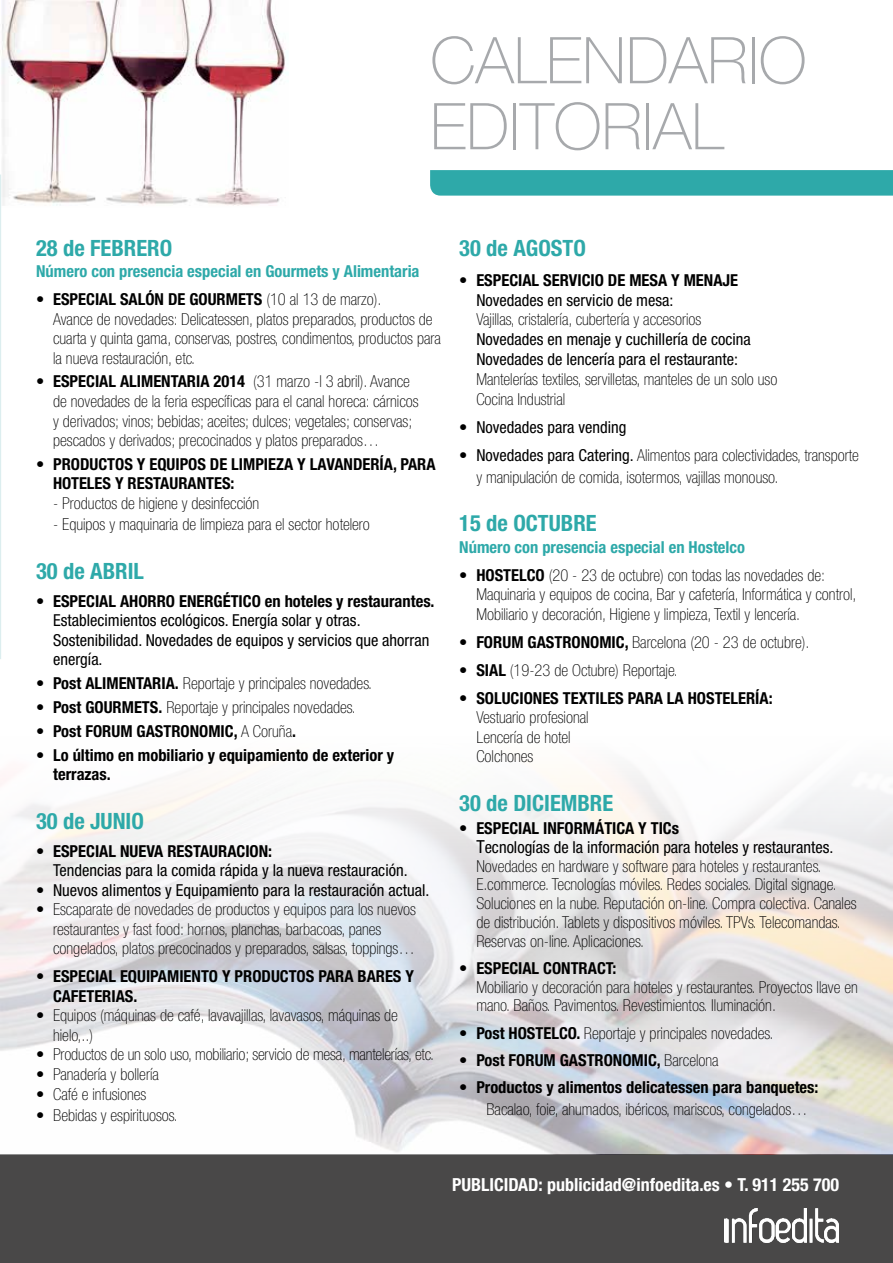
<style>
.page{position:relative;width:893px;height:1263px;background:#fff}
.page>*{position:absolute;margin:0;border:0;box-sizing:border-box;transform-origin:0 0}
.t1{font:100 64.5px/66px "Helvetica Neue LT Pro";color:#a7a9ac}
.t2{font:700 condensed 22.5px "Helvetica Neue";color:#2ea9a9}
.t3{font:700 condensed 18px "Helvetica Neue";color:#fff}
.t4{font:100 condensed 16.5px/19.5px "Helvetica Neue";color:#000}
.t5{font:700 condensed 16.5px/19.5px "Helvetica Neue";color:#000}
.t6{font:condensed 16.5px/19.5px "Helvetica Neue";color:#000}
.t7{font:700 condensed 16.5px "Helvetica Neue";color:#2ea9a9}
.s1{font-weight:700}
.s2{font-weight:100}
.s3{font-weight:400}
.s4{font-weight:400;font-size:18px}
</style>
<div class="page">
<div style="left:0;top:1154px;width:893px;height:109px;background:#494848"></div>
<img style="left:725px;top:1209px;width:114px;height:33px">
<img style="left:0;top:771px;width:893px;height:383px">
<svg style="left:430px;top:170px;width:463px;height:26px;background:#32aaaa"></svg>
<img style="left:0;top:0;width:288px;height:206px">
<svg style="left:0;top:175px;width:1px;height:484px"></svg>
<h1 class="t1" style="left:430px;top:27px;width:378px">CALENDARIO<br>EDITORIAL</h1>
<h2 class="t2" style="left:36px;top:234px;width:138px">28 de FEBRERO</h2>
<p class="t7" style="left:36px;top:261px;width:385px">Número con presencia especial en Gourmets y Alimentaria</p>
<p class="t4" style="left:53px;top:289px;width:389px;text-indent:-17px"><span class="s1">• ESPECIAL SALÓN DE GOURMETS</span> (10 al 13 de marzo).<br>Avance de novedades: Delicatessen, platos preparados, productos de cuarta y quinta gama, conservas, postres, condimentos, productos para la nueva restauración, etc.</p>
<p class="t4" style="left:53px;top:372px;width:367px;text-indent:-17px"><span class="s1">• ESPECIAL ALIMENTARIA 2014</span> (31 marzo -l 3 abril). Avance de novedades de la feria específicas para el canal horeca: cárnicos y derivados; vinos; bebidas; aceites; dulces; vegetales; conservas; pescados y derivados; precocinados y platos preparados…</p>
<p class="t5" style="left:53px;top:454px;width:384px;text-indent:-17px">• PRODUCTOS Y EQUIPOS DE LIMPIEZA Y LAVANDERÍA, PARA<br>HOTELES Y RESTAURANTES:</p>
<p class="t4" style="left:53px;top:493px;width:208px">- Productos de higiene y desinfección</p>
<p class="t4" style="left:53px;top:515px;width:318px">- Equipos y maquinaria de limpieza para el sector hotelero</p>
<h2 class="t2" style="left:36px;top:557px;width:109px">30 de ABRIL</h2>
<p class="t5" style="left:36px;top:591px;width:400px">• ESPECIAL AHORRO ENERGÉTICO en hoteles y restaurantes.</p>
<p class="t6" style="left:53px;top:611px;width:378px">Establecimientos ecológicos. Energía solar y otras.<br>Sostenibilidad. Novedades de equipos y servicios que ahorran energía.</p>
<p class="t4" style="left:36px;top:673px;width:338px"><span class="s1">• Post ALIMENTARIA.</span> Reportaje y principales novedades.</p>
<p class="t4" style="left:36px;top:697px;width:321px"><span class="s1">• Post GOURMETS.</span> Reportaje y principales novedades.</p>
<p class="t5" style="left:36px;top:721px;width:261px">• Post FORUM GASTRONOMIC, <span class="s2">A Coruña</span>.</p>
<p class="t5" style="left:53px;top:744px;width:342px;text-indent:-17px">• Lo último en mobiliario y equipamiento de exterior y terrazas.</p>
<h2 class="t2" style="left:36px;top:807px;width:109px">30 de JUNIO</h2>
<p class="t5" style="left:36px;top:841px;width:238px">• ESPECIAL NUEVA RESTAURACION:</p>
<p class="t6" style="left:53px;top:861px;width:356px">Tendencias para la comida rápida y la nueva restauración.</p>
<p class="t6" style="left:36px;top:880px;width:395px">• Nuevos alimentos y Equipamiento para la restauración actual.</p>
<p class="t4" style="left:53px;top:900px;width:364px;text-indent:-17px">• Escaparate de novedades de productos y equipos para los nuevos restaurantes y fast food: hornos, planchas, barbacoas, panes congelados, platos precocinados y preparados, salsas, toppings…</p>
<p class="t5" style="left:53px;top:966px;width:362px;text-indent:-17px">• ESPECIAL EQUIPAMIENTO Y PRODUCTOS PARA BARES Y<br>CAFETERIAS.</p>
<p class="t4" style="left:53px;top:1006px;width:346px;text-indent:-17px">• Equipos (máquinas de café, lavavajillas, lavavasos, máquinas de hielo,..)</p>
<p class="t4" style="left:36px;top:1045px;width:399px">• Productos de un solo uso, mobiliario; servicio de mesa, mantelerías, etc.</p>
<p class="t4" style="left:36px;top:1064px;width:124px">• Panadería y bollería</p>
<p class="t4" style="left:36px;top:1084px;width:112px">• Café e infusiones</p>
<p class="t4" style="left:36px;top:1106px;width:143px">• Bebidas y espirituosos.</p>
<h2 class="t2" style="left:459px;top:234px;width:128px">30 de AGOSTO</h2>
<p class="t5" style="left:459px;top:270px;width:280px">• ESPECIAL SERVICIO DE MESA Y MENAJE</p>
<p class="t6" style="left:476px;top:290px;width:199px">Novedades en servicio de mesa:</p>
<p class="t4" style="left:476px;top:310px;width:226px">Vajillas, cristalería, cubertería y accesorios</p>
<p class="t6" style="left:476px;top:329px;width:276px">Novedades en menaje y cuchillería de cocina<br>Novedades de lencería para el restaurante:</p>
<p class="t4" style="left:476px;top:369px;width:303px">Mantelerías textiles, servilletas, manteles de un solo uso<br>Cocina Industrial</p>
<p class="t6" style="left:459px;top:417px;width:169px">• Novedades para vending</p>
<p class="t4" style="left:476px;top:444px;width:384px;line-height:21.6px;text-indent:-17px"><span class="s3">• Novedades para Catering.</span> Alimentos para colectividades, transporte y manipulación de comida, isotermos, vajillas monouso.</p>
<h2 class="t2" style="left:459px;top:510px;width:139px">15 de OCTUBRE</h2>
<p class="t7" style="left:459px;top:537px;width:287px">Número con presencia especial en Hostelco</p>
<p class="t4" style="left:476px;top:565px;width:382px;text-indent:-17px"><span class="s1">• HOSTELCO</span> (20 - 23 de octubre) con todas las novedades de:<br>Maquinaria y equipos de cocina, Bar y cafetería, Informática y control,<br>Mobiliario y decoración, Higiene y limpieza, Textil y lencería.</p>
<p class="t4" style="left:459px;top:632px;width:352px"><span class="s1">• FORUM GASTRONOMIC,</span> Barcelona (20 - 23 de octubre).</p>
<p class="t4" style="left:459px;top:660px;width:220px"><span class="s1">• SIAL</span> (19-23 de Octubre) Reportaje.</p>
<p class="t5" style="left:459px;top:688px;width:315px">• SOLUCIONES TEXTILES PARA LA HOSTELERÍA:</p>
<p class="t4" style="left:476px;top:708px;width:114px">Vestuario profesional<br>Lencería de hotel<br>Colchones</p>
<h2 class="t2" style="left:459px;top:789px;width:155px">30 de DICIEMBRE</h2>
<p class="t4" style="left:476px;top:819px;width:382px;line-height:18.8px;text-indent:-17px"><span class="s1">• ESPECIAL INFORMÁTICA Y TICs<br></span><span class="s4">T</span><span class="s3">ecnologías de la información para hoteles y restaurantes.<br></span>Novedades en hardware y software para hoteles y restaurantes.<br>E.commerce. Tecnologías móviles. Redes sociales. Digital signage.<br>Soluciones en la nube. Reputación on-line. Compra colectiva. Canales de distribución. Tablets y dispositivos móviles. TPVs. Telecomandas.<br>Reservas on-line. Aplicaciones.</p>
<p class="t5" style="left:459px;top:958px;width:159px">• ESPECIAL CONTRACT:</p>
<p class="t4" style="left:476px;top:977px;width:383px;line-height:18.8px">Mobiliario y decoración para hoteles y restaurantes. Proyectos llave en mano. Baños. Pavimentos. Revestimientos. Iluminación.</p>
<p class="t4" style="left:459px;top:1023px;width:316px"><span class="s1">• Post HOSTELCO.</span> Reportaje y principales novedades.</p>
<p class="t5" style="left:459px;top:1050px;width:261px">• Post FORUM GASTRONOMIC, <span class="s2">Barcelona</span></p>
<p class="t5" style="left:459px;top:1077px;width:361px">• Productos y alimentos delicatessen para banquetes:</p>
<p class="t4" style="left:486px;top:1099px;width:323px">Bacalao, foie, ahumados, ibéricos, mariscos, congelados…</p>
<p class="t3" style="left:452px;top:1174px;width:388px">PUBLICIDAD: publicidad@infoedita.es • T. 911 255 700</p>
</div>
